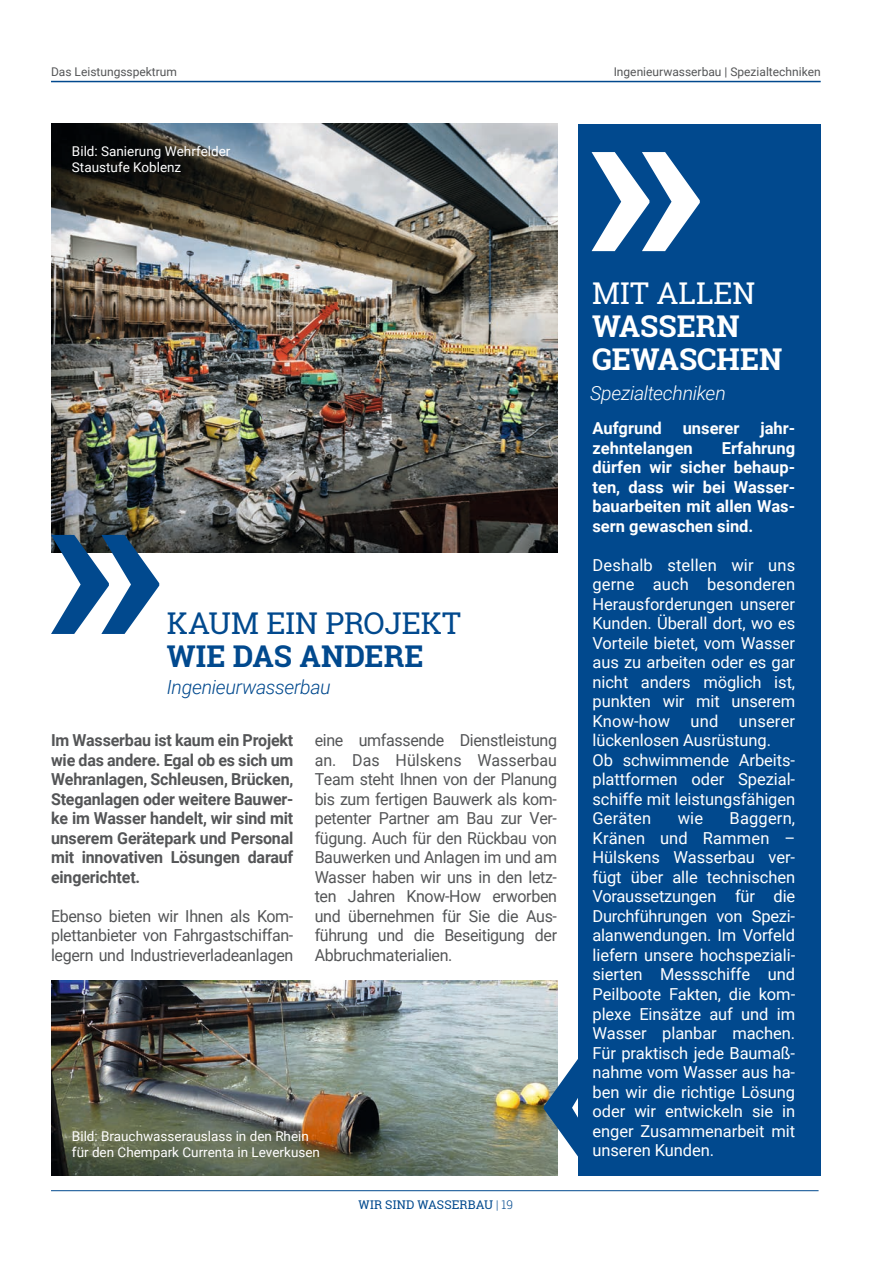
<style>
.page{position:relative;width:893px;height:1263px;background:#fff}
.page>*{position:absolute;margin:0;border:0;box-sizing:border-box;transform-origin:0 0}
.t1{font:700 30px/33px "Roboto Slab";color:#fff}
.t2{font:30px "Roboto Slab";letter-spacing:-.01em;color:#01498e}
.t3{font:700 30px "Roboto Slab";color:#01498e}
.t4{font:30px "Roboto Slab";color:#fff}
.t5{font:italic 300 19.5px "Roboto";letter-spacing:-.015em;color:#01498e}
.t6{font:italic 300 19.5px "Roboto";letter-spacing:-.015em;color:#fff}
.t7{font:16.5px/19.5px "Roboto";letter-spacing:-.005em;color:#fff}
.t8{font:16.5px/19.5px "Roboto";letter-spacing:-.02em;color:#545557;text-align:justify}
.t9{font:700 16.5px/19.5px "Roboto";letter-spacing:-.01em;color:#545557;text-align:justify}
.t10{font:700 16.5px/19.5px "Roboto";color:#fff;text-align:justify}
.t11{font:13.5px/16.5px "Roboto";color:#fff}
.t12{font:12px "Roboto";color:#545557}
.t13{font:12px "Roboto Slab";letter-spacing:.01em;color:#01498e}
.s1{font-weight:300}
</style>
<div class="page">
<hr style="left:51px;top:81px;width:770px;height:1px;background:#01498e">
<hr style="left:51px;top:1190px;width:768px;height:1px;background:#01498e">
<img style="left:51px;top:980px;width:506px;height:195px">
<svg style="left:544px;top:1058px;width:34px;height:99px"></svg>
<img style="left:52px;top:124px;width:505px;height:429px">
<svg style="left:51px;top:535px;width:108px;height:99px"></svg>
<div style="left:578px;top:124px;width:243px;height:1051px;background:#01498e"></div>
<svg style="left:592px;top:152px;width:108px;height:99px"></svg>
<p class="t12" style="left:51px;top:64px;width:128px">Das Leistungsspektrum</p>
<p class="t11" style="left:72px;top:142px;width:160px">Bild: Sanierung Wehrfelder<br>Staustufe Koblenz</p>
<p class="t12" style="left:614px;top:64px;width:209px">Ingenieurwasserbau | Spezialtechniken</p>
<h1 class="t2" style="left:167px;top:603px;width:296px">KAUM EIN PROJEKT</h1>
<h1 class="t3" style="left:167px;top:636px;width:258px">WIE DAS ANDERE</h1>
<p class="t5" style="left:167px;top:674px;width:165px">Ingenieurwasserbau</p>
<p class="t9" style="left:51px;top:730px;width:244px">Im Wasserbau ist kaum ein Projekt wie das andere. Egal ob es sich um Wehranlagen, Schleusen, Brücken, Steganlagen oder weitere Bauwer&shy;ke im Wasser handelt, wir sind mit unserem Gerätepark und Personal mit innovativen Lösungen darauf eingerichtet.</p>
<p class="t8" style="left:51px;top:906px;width:244px">Ebenso bieten wir Ihnen als Kom&shy;plettanbieter von Fahrgastschiffan&shy;legern und Industrieverladeanlagen</p>
<p class="t8" style="left:315px;top:730px;width:244px">eine umfassende Dienstleistung an. Das Hülskens Wasserbau Team steht Ihnen von der Planung bis zum fertigen Bauwerk als kom&shy;petenter Partner am Bau zur Ver&shy;fügung. Auch für den Rückbau von Bauwerken und Anlagen im und am Wasser haben wir uns in den letz&shy;ten Jahren Know-How erworben und übernehmen für Sie die Aus&shy;führung und die Beseitigung der Abbruchmaterialien.</p>
<p class="t11" style="left:72px;top:1127px;width:250px">Bild: Brauchwasserauslass in den Rhein für den Chempark Currenta in Leverkusen</p>
<p class="t13" style="left:358px;top:1196px;width:156px">WIR SIND WASSERBAU <span class="s1">| 19</span></p>
<h1 class="t4" style="left:592px;top:272px;width:165px">MIT ALLEN</h1>
<h1 class="t1" style="left:592px;top:309px;width:192px">WASSERN<br>GEWASCHEN</h1>
<p class="t6" style="left:590px;top:379px;width:137px">Spezialtechniken</p>
<p class="t10" style="left:592px;top:418px;width:71px">Aufgrund</p>
<p class="t10" style="left:683px;top:418px;width:58px">unserer</p>
<p class="t10" style="left:760px;top:418px;width:36px">jahr-</p>
<p class="t10" style="left:592px;top:438px;width:102px">zehntelangen</p>
<p class="t10" style="left:592px;top:438px;width:204px;text-indent:129px">Erfahrung dürfen wir sicher behaup&shy;ten, dass wir bei Wasser&shy;bauarbeiten mit allen Was&shy;sern gewaschen sind.</p>
<p class="t7" style="left:592px;top:555px;width:204px">Deshalb stellen wir uns gerne auch besonderen<br>Herausforderungen unserer<br>Kunden. Überall dort, wo es<br>Vorteile bietet, vom Wasser aus zu arbeiten oder es gar nicht anders möglich ist, punkten wir mit unserem<br>Know-how und unserer lückenlosen Ausrüstung.<br>Ob schwimmende Arbeits&shy;plattformen oder Spezial&shy;schiffe mit leistungsfähigen<br>Geräten</p>
<p class="t7" style="left:678px;top:808px;width:27px">wie</p>
<p class="t7" style="left:592px;top:808px;width:204px;text-align:justify;text-indent:137px">Baggern, Kränen und Rammen – Hülskens Wasserbau ver&shy;fügt über alle technischen Voraussetzungen für die Durchführungen von Spezi&shy;alanwendungen. Im Vorfeld liefern unsere hochspeziali&shy;sierten Messschiffe und Peilboote Fakten, die kom&shy;plexe Einsätze auf und im Wasser planbar machen.<br>Für praktisch jede Baumaß&shy;nahme vom Wasser aus ha&shy;ben wir die richtige Lösung oder wir entwickeln sie in enger Zusammenarbeit mit unseren Kunden.</p>
</div>
